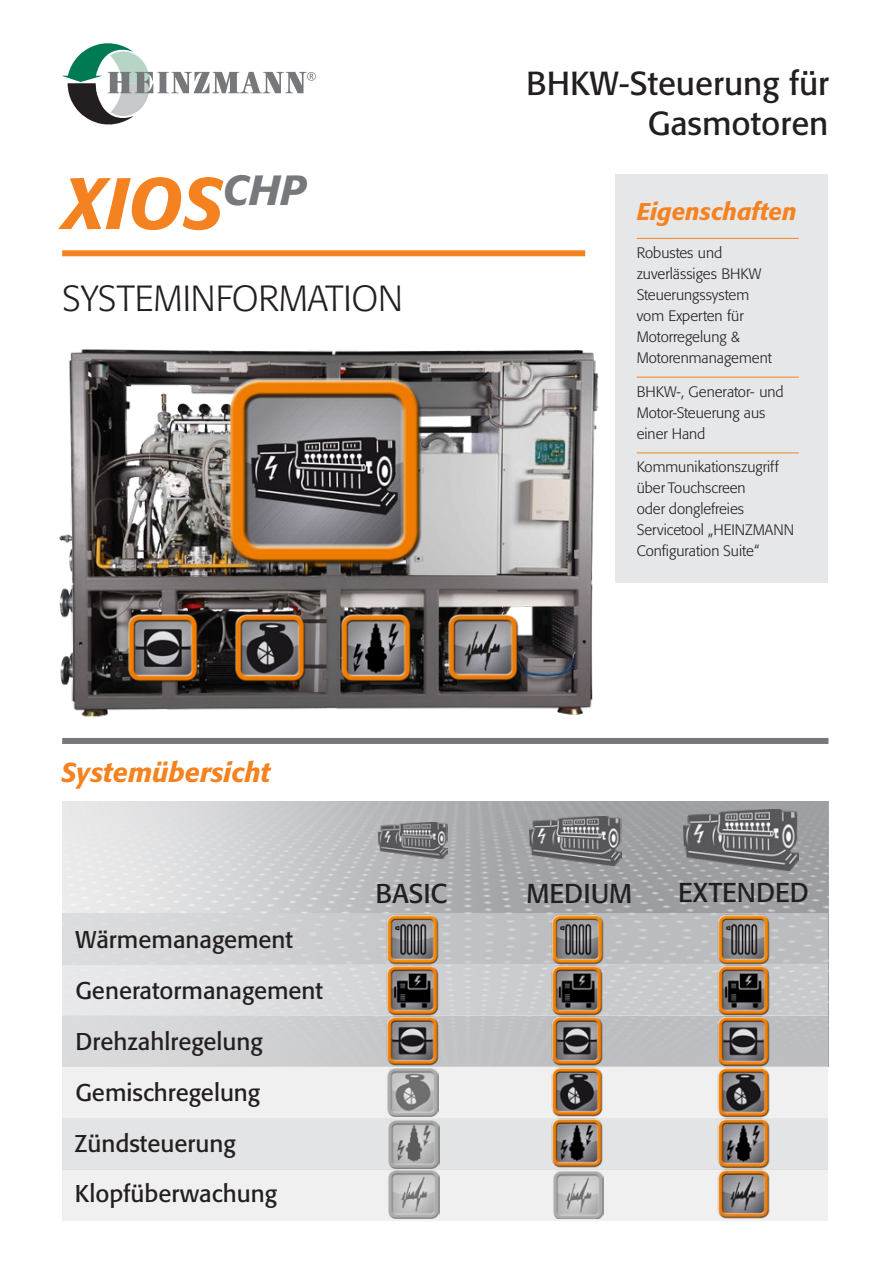
<style>
.page{position:relative;width:893px;height:1263px;background:#fff}
.page>*{position:absolute;margin:0;border:0;box-sizing:border-box;transform-origin:0 0}
.t1{font:italic 500 72px "Formata BQ";color:#f58220}
.t2{font:300 36px "Formata BQ";color:#231f20}
.t3{font:33px/39.6px "Formata BQ";color:#231f20;text-align:right}
.t4{font:27px "Formata BQ";color:#231f20}
.t5{font:italic 500 27px "Formata BQ";color:#f58220}
.t6{font:24px "Formata BQ";color:#231f20}
.t7{font:italic 500 24px "Formata BQ";color:#f58220}
.t8{font:300 15px/21px "Formata BQ";color:#231f20}
</style>
<div class="page">
<img style="left:62px;top:801px;width:767px;height:265px">
<svg style="left:62px;top:43px;width:254px;height:81px"></svg>
<div style="left:615px;top:174px;width:213px;height:409px;background:#e6e7e9"></div>
<div style="left:62px;top:250px;width:523px;height:6px;background:#f58220"></div>
<hr style="left:637px;top:238px;width:162px;height:1px;background:#f58220">
<hr style="left:637px;top:377px;width:162px;height:1px;background:#f58220">
<hr style="left:637px;top:452px;width:162px;height:1px;background:#f58220">
<img style="left:59px;top:349px;width:540px;height:369px">
<img style="left:217px;top:361px;width:214px;height:214px">
<img style="left:231px;top:609px;width:77px;height:76px">
<img style="left:338px;top:609px;width:76px;height:76px">
<img style="left:445px;top:608px;width:77px;height:77px">
<img style="left:125px;top:609px;width:77px;height:76px">
<div style="left:62px;top:738px;width:766px;height:6px;background:#76787b"></div>
<div style="left:62px;top:1170px;width:766px;height:51px;background:#f0f0f1"></div>
<div style="left:62px;top:1119px;width:766px;height:51px;background:#e3e4e5"></div>
<div style="left:62px;top:1067px;width:766px;height:52px;background:#f0f0f1"></div>
<svg style="left:62px;top:1016px;width:766px;height:51px;background:#c8c9cc"></svg>
<svg style="left:62px;top:965px;width:766px;height:51px;background:#d5d6d9"></svg>
<img style="left:385px;top:966px;width:56px;height:46px">
<img style="left:385px;top:1012px;width:56px;height:55px">
<img style="left:549px;top:967px;width:56px;height:45px">
<img style="left:551px;top:1068px;width:52px;height:47px">
<img style="left:549px;top:1115px;width:56px;height:53px">
<img style="left:549px;top:1012px;width:56px;height:56px">
<img style="left:716px;top:965px;width:56px;height:48px">
<img style="left:717px;top:1068px;width:53px;height:47px">
<img style="left:716px;top:1115px;width:56px;height:50px">
<img style="left:717px;top:1165px;width:53px;height:54px">
<img style="left:716px;top:1013px;width:56px;height:55px">
<img style="left:684px;top:809px;width:115px;height:61px">
<img style="left:529px;top:817px;width:92px;height:49px">
<img style="left:378px;top:822px;width:69px;height:37px">
<img style="left:388px;top:1120px;width:51px;height:98px">
<img style="left:388px;top:1068px;width:50px;height:49px">
<img style="left:553px;top:1171px;width:51px;height:48px">
<svg style="left:62px;top:914px;width:766px;height:51px;background:#c9cacc"></svg>
<img style="left:385px;top:910px;width:56px;height:56px">
<img style="left:549px;top:911px;width:56px;height:56px">
<img style="left:715px;top:911px;width:56px;height:56px">
<h1 class="t1" style="left:62px;top:159px;width:246px">XIOS<sup>CHP</sup></h1>
<h2 class="t2" style="left:62px;top:277px;width:342px">SYSTEMINFORMATION</h2>
<h3 class="t5" style="left:61px;top:756px;width:211px">Systemübersicht</h3>
<h3 class="t3" style="left:526px;top:64px;width:305px">BHKW-Steuerung für<br>Gasmotoren</h3>
<h3 class="t7" style="left:637px;top:197px;width:161px">Eigenschaften</h3>
<p class="t8" style="left:637px;top:242px;width:137px">Robustes und zuverlässiges BHKW<br>Steuerungssystem vom Experten für<br>Motorregelung &amp;<br>Motorenmanagement</p>
<p class="t8" style="left:637px;top:381px;width:149px">BHKW-, Generator- und<br>Motor-Steuerung aus einer Hand</p>
<p class="t8" style="left:637px;top:457px;width:159px">Kommunikationszugriff über Touchscreen<br>oder donglefreies<br>Servicetool „HEINZMANN<br>Configuration Suite“</p>
<h3 class="t6" style="left:75px;top:925px;width:219px">Wärmemanagement</h3>
<h3 class="t6" style="left:75px;top:976px;width:249px">Generatormanagement</h3>
<h3 class="t6" style="left:75px;top:1027px;width:189px">Drehzahlregelung</h3>
<h3 class="t6" style="left:75px;top:1078px;width:186px">Gemischregelung</h3>
<h3 class="t6" style="left:75px;top:1129px;width:162px">Zündsteuerung</h3>
<h3 class="t6" style="left:75px;top:1179px;width:204px">Klopfüberwachung</h3>
<h3 class="t4" style="left:375px;top:877px;width:74px">BASIC</h3>
<h3 class="t4" style="left:527px;top:877px;width:107px">MEDIUM</h3>
<h3 class="t4" style="left:678px;top:876px;width:132px">EXTENDED</h3>
</div>
